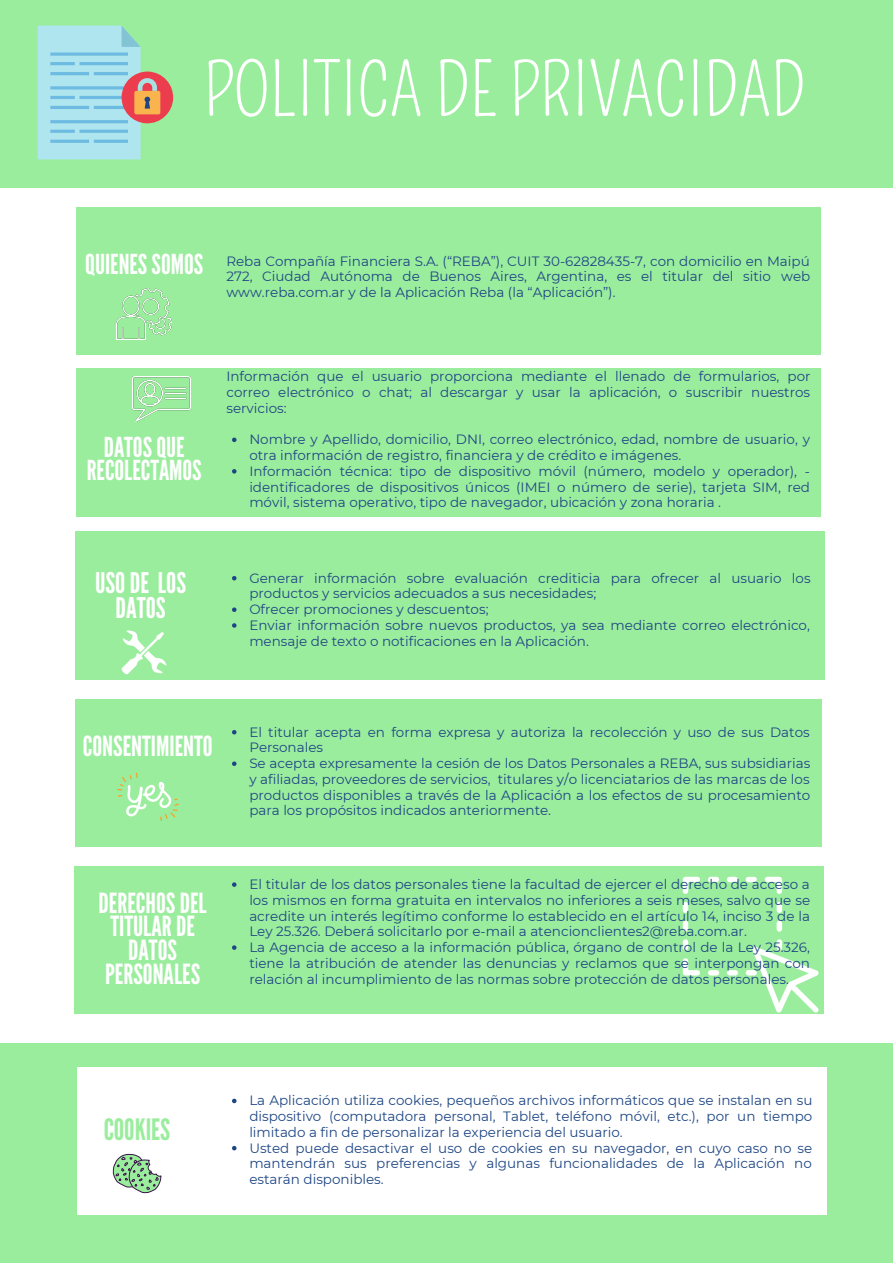
<style>
.page{position:relative;width:893px;height:1264px;background:#fff}
.page>*{position:absolute;margin:0;border:0;box-sizing:border-box;transform-origin:0 0}
.t1{font:71.85px "Pompiere";color:#fff}
.t2{font:29.4px "League Gothic";color:#9bed9e}
.t3{font:28.5px/24.8px "League Gothic";color:#fff;text-align:center}
.t4{font:27.75px/23.5px "League Gothic";color:#fff;text-align:center}
.t5{font:27.45px/23.5px "League Gothic";color:#fff;text-align:center}
.t6{font:13.5px/15.8px "Montserrat";color:#1e4684}
.s1{font-family:"League Gothic";font-size:27.45px;color:#fff}
</style>
<div class="page">
<div style="left:0;top:0;width:892px;height:1262px;background:#9bed9e"></div>
<div style="left:0;top:189px;width:892px;height:853px;background:#fff"></div>
<div style="left:76px;top:369px;width:745px;height:147px;background:#9bed9e"></div>
<div style="left:75px;top:699px;width:747px;height:147px;background:#9bed9e"></div>
<div style="left:74px;top:866px;width:749px;height:147px;background:#9bed9e"></div>
<div style="left:75px;top:532px;width:749px;height:147px;background:#9bed9e"></div>
<svg style="left:38px;top:26px;width:136px;height:133px"></svg>
<div style="left:78px;top:1067px;width:748px;height:147px;background:#fff"></div>
<div style="left:76px;top:207px;width:745px;height:147px;background:#9bed9e"></div>
<img style="left:132px;top:377px;width:59px;height:45px">
<img style="left:117px;top:288px;width:55px;height:52px">
<svg style="left:117px;top:772px;width:62px;height:49px"></svg>
<svg style="left:682px;top:876px;width:136px;height:136px"></svg>
<svg style="left:122px;top:630px;width:44px;height:44px"></svg>
<svg style="left:232px;top:437px;width:4px;height:5px"></svg>
<svg style="left:232px;top:469px;width:4px;height:4px"></svg>
<svg style="left:232px;top:730px;width:4px;height:4px"></svg>
<svg style="left:232px;top:761px;width:4px;height:5px"></svg>
<svg style="left:232px;top:882px;width:4px;height:4px"></svg>
<svg style="left:232px;top:945px;width:4px;height:4px"></svg>
<svg style="left:232px;top:576px;width:4px;height:4px"></svg>
<svg style="left:232px;top:607px;width:4px;height:5px"></svg>
<svg style="left:232px;top:623px;width:4px;height:4px"></svg>
<svg style="left:232px;top:1098px;width:4px;height:5px"></svg>
<svg style="left:232px;top:1145px;width:4px;height:5px"></svg>
<svg style="left:113px;top:1153px;width:48px;height:39px"></svg>
<h1 class="t1" style="left:203px;top:49px;width:603px">POLITICA DE PRIVACIDAD</h1>
<p class="t6" style="left:226px;top:253px;width:585px;text-align:justify;text-indent:-141px"><span class="s1">QUIENESSOMOS</span> Reba Compañía Financiera S.A. (“REBA”), CUIT 30-62828435-7, con domicilio en Maipú 272, Ciudad Autónoma de Buenos Aires, Argentina, es el titular del sitio web www.reba.com.ar y de la Aplicación Reba (la “Aplicación”).</p>
<h3 class="t5" style="left:87px;top:435px;width:116px">DATOSQUE<br>RECOLECTAMOS</h3>
<h3 class="t3" style="left:95px;top:571px;width:92px">USODE LOS<br>DATOS</h3>
<p class="t6" style="left:226px;top:368px;width:585px;text-align:justify">Información que el usuario proporciona mediante el llenado de formularios, por correo electrónico o chat; al descargar y usar la aplicación, o suscribir nuestros servicios:</p>
<p class="t6" style="left:249px;top:431px;width:562px">Nombre y Apellido, domicilio, DNI, correo electrónico, edad, nombre de usuario, y otra información de registro, financiera y de crédito e imágenes.<br>Información técnica: tipo de dispositivo móvil (número, modelo y operador), - identificadores de dispositivos únicos (IMEI o número de serie), tarjeta SIM, red móvil, sistema operativo, tipo de navegador, ubicación y zona horaria .</p>
<p class="t6" style="left:249px;top:570px;width:562px">Generar información sobre evaluación crediticia para ofrecer al usuario los productos y servicios adecuados a sus necesidades;<br>Ofrecer promociones y descuentos;<br>Enviar información sobre nuevos productos, ya sea mediante correo electrónico, mensaje de texto o notificaciones en la Aplicación.</p>
<h3 class="t4" style="left:83px;top:735px;width:131px">CONSENTIMIENTO</h3>
<h3 class="t4" style="left:99px;top:891px;width:110px">DERECHOSDEL<br>TITULARDE<br>DATOS<br>PERSONALES</h3>
<p class="t6" style="left:249px;top:724px;width:562px">El titular acepta en forma expresa y autoriza la recolección y uso de sus Datos Personales<br>Se acepta expresamente la cesión de los Datos Personales a REBA, sus subsidiarias y afiliadas, proveedores de servicios, titulares y/o licenciatarios de las marcas de los productos disponibles a través de la Aplicación a los efectos de su procesamiento para los propósitos indicados anteriormente.</p>
<p class="t6" style="left:249px;top:876px;width:562px">El titular de los datos personales tiene la facultad de ejercer el derecho de acceso a los mismos en forma gratuita en intervalos no inferiores a seis meses, salvo que se acredite un interés legítimo conforme lo establecido en el artículo 14, inciso 3 de la Ley 25.326. Deberá solicitarlo por e-mail a atencionclientes2@reba.com.ar.<br>La Agencia de acceso a la información pública, órgano de control de la Ley 25.326, tiene la atribución de atender las denuncias y reclamos que se interpongan con relación al incumplimiento de las normas sobre protección de datos personales.</p>
<h2 class="t2" style="left:104px;top:1112px;width:68px">COOKIES</h2>
<p class="t6" style="left:249px;top:1092px;width:564px">La Aplicación utiliza cookies, pequeños archivos informáticos que se instalan en su dispositivo (computadora personal, Tablet, teléfono móvil, etc.), por un tiempo limitado a fin de personalizar la experiencia del usuario.<br>Usted puede desactivar el uso de cookies en su navegador, en cuyo caso no se mantendrán sus preferencias y algunas funcionalidades de la Aplicación no estarán disponibles.</p>
</div>
